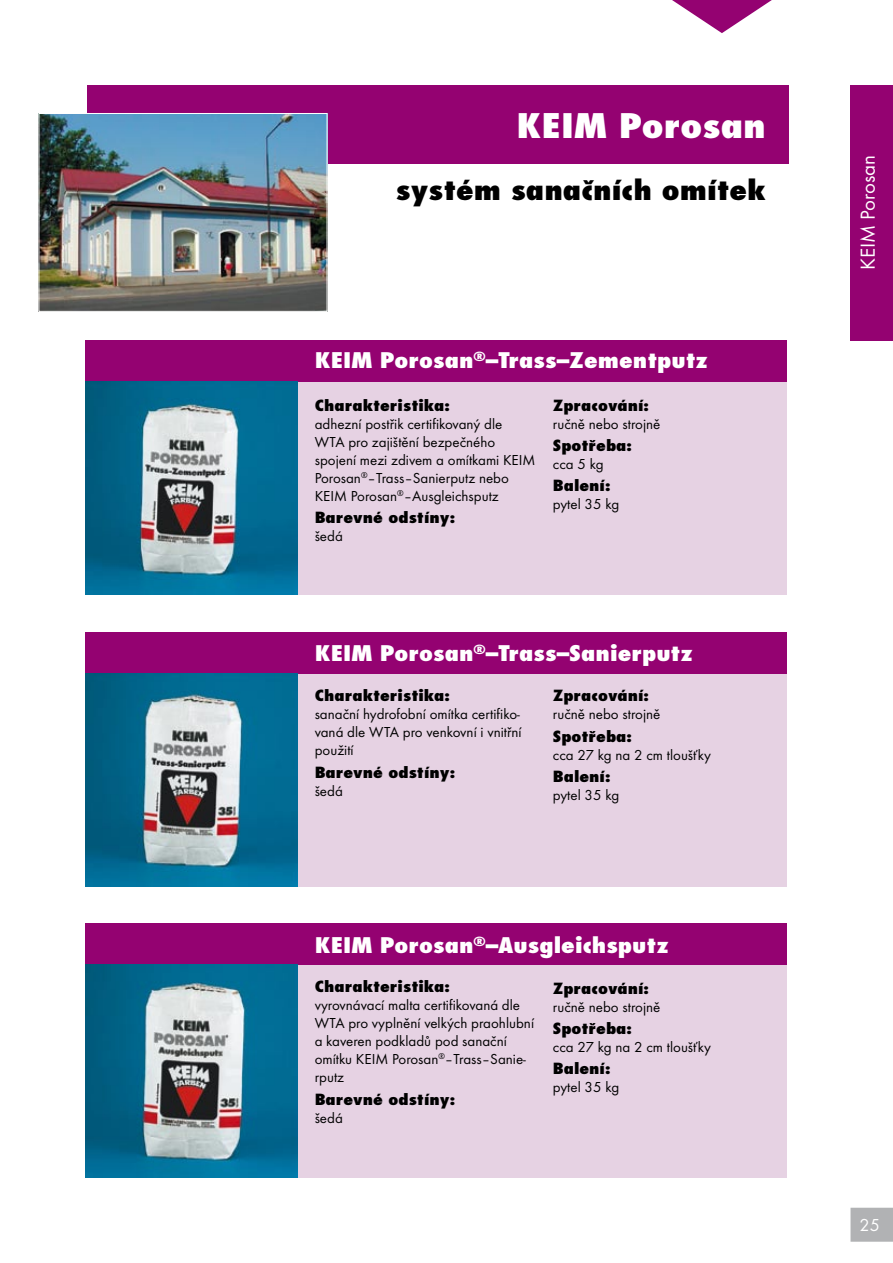
<style>
.page{position:relative;width:893px;height:1263px;background:#fff}
.page>*{position:absolute;margin:0;border:0;box-sizing:border-box;transform-origin:0 0}
.t1{font:33px "Futura Extra Bold AEE";color:#fff;scale:1.2 1}
.t2{font:27px "Futura Extra Bold AEE";color:#000;scale:1.2 1}
.t3{font:21px "Futura Extra Bold AEE";color:#fff;scale:1.2 1}
.t4{font:21px "Futura TEE";color:#fff}
.t5{font:18px "Futura TEE";color:#fff}
.t6{font:15px/18px "Futura TEE";color:#000}
.t7{font:15px "Futura Extra Bold AEE";color:#000;scale:1.2 1}
</style>
<div class="page">
<svg style="left:850px;top:1208px;width:43px;height:34px"></svg>
<div style="left:87px;top:85px;width:701px;height:79px;background:#940271"></div>
<div style="left:850px;top:85px;width:43px;height:255px;background:#940271"></div>
<div style="left:85px;top:342px;width:702px;height:252px;background:#e6d2e3"></div>
<div style="left:85px;top:340px;width:702px;height:42px;background:#940271"></div>
<div style="left:85px;top:634px;width:702px;height:252px;background:#e6d2e3"></div>
<div style="left:85px;top:632px;width:702px;height:42px;background:#940271"></div>
<svg style="left:672px;top:0;width:100px;height:33px"></svg>
<div style="left:85px;top:925px;width:702px;height:252px;background:#e6d2e3"></div>
<div style="left:85px;top:923px;width:702px;height:42px;background:#940271"></div>
<img style="left:85px;top:965px;width:213px;height:213px">
<img style="left:85px;top:673px;width:213px;height:213px">
<img style="left:85px;top:382px;width:213px;height:213px">
<img style="left:41px;top:115px;width:284px;height:195px">
<div style="left:39px;top:113px;width:288px;height:199px;border:1px solid #fff"></div>
<h1 class="t1" style="left:516px;top:104px;width:209px">KEIM Porosan</h1>
<h2 class="t2" style="left:396px;top:172px;width:310px">systém sanačních omítek</h2>
<h3 class="t3" style="left:315px;top:346px;width:329px">KEIM Porosan<sup>®</sup>–Trass–Zementputz</h3>
<p class="t7" style="left:315px;top:395px;width:114px">Charakteristika:</p>
<p class="t6" style="left:315px;top:415px;width:222px">adhezní postřik certifikovaný dle WTA pro zajištění bezpečného spojení mezi zdivem a omítkami KEIM Porosan<sup>®</sup>–Trass–Sanierputz nebo KEIM Porosan<sup>®</sup>–Ausgleichsputz</p>
<p class="t7" style="left:315px;top:508px;width:119px">Barevné odstíny:</p>
<p class="t6" style="left:315px;top:527px;width:30px">šedá</p>
<p class="t7" style="left:553px;top:395px;width:82px">Zpracování:</p>
<p class="t6" style="left:553px;top:415px;width:109px">ručně nebo strojně</p>
<p class="t7" style="left:553px;top:436px;width:67px">Spotřeba:</p>
<p class="t6" style="left:553px;top:455px;width:52px">cca 5 kg</p>
<p class="t7" style="left:553px;top:476px;width:50px">Balení:</p>
<p class="t6" style="left:553px;top:495px;width:68px">pytel 3 5 kg</p>
<h3 class="t3" style="left:315px;top:639px;width:317px">KEIM Porosan<sup>®</sup>–Trass–Sanierputz</h3>
<p class="t7" style="left:553px;top:686px;width:82px">Zpracování:</p>
<p class="t6" style="left:553px;top:705px;width:109px">ručně nebo strojně</p>
<p class="t7" style="left:553px;top:726px;width:67px">Spotřeba:</p>
<p class="t6" style="left:553px;top:745px;width:160px">cca 27 kg na 2 cm tloušťky</p>
<p class="t7" style="left:553px;top:766px;width:50px">Balení:</p>
<p class="t6" style="left:553px;top:786px;width:68px">pytel 3 5 kg</p>
<p class="t7" style="left:315px;top:686px;width:114px">Charakteristika:</p>
<p class="t6" style="left:315px;top:705px;width:208px">sanační hydrofobní omítka certifiko&shy;vaná dle WTA pro venkovní i vnitřní použití</p>
<p class="t7" style="left:315px;top:762px;width:119px">Barevné odstíny:</p>
<p class="t6" style="left:315px;top:781px;width:30px">šedá</p>
<h3 class="t3" style="left:315px;top:931px;width:297px">KEIM Porosan<sup>®</sup>–Ausgleichsputz</h3>
<p class="t7" style="left:315px;top:977px;width:114px">Charakteristika:</p>
<p class="t6" style="left:315px;top:996px;width:221px">vyrovnávací malta certifikovaná dle<br>WTA pro vyplnění velkých praohlubní a kaveren podkladů pod sanační omítku KEIM Porosan<sup>®</sup>–Trass–Sanie&shy;rputz</p>
<p class="t7" style="left:315px;top:1089px;width:119px">Barevné odstíny:</p>
<p class="t6" style="left:315px;top:1108px;width:30px">šedá</p>
<p class="t7" style="left:553px;top:978px;width:82px">Zpracování:</p>
<p class="t6" style="left:553px;top:997px;width:109px">ručně nebo strojně</p>
<p class="t7" style="left:553px;top:1018px;width:67px">Spotřeba:</p>
<p class="t6" style="left:553px;top:1038px;width:160px">cca 27 kg na 2 cm tloušťky</p>
<p class="t7" style="left:553px;top:1058px;width:50px">Balení:</p>
<p class="t6" style="left:553px;top:1078px;width:68px">pytel 3 5 kg</p>
<h3 class="t4" style="left:855px;top:270px;width:117px;rotate:-90deg">KEIM Porosan</h3>
<p class="t5" style="left:859px;top:1215px;width:22px">25</p>
</div>
